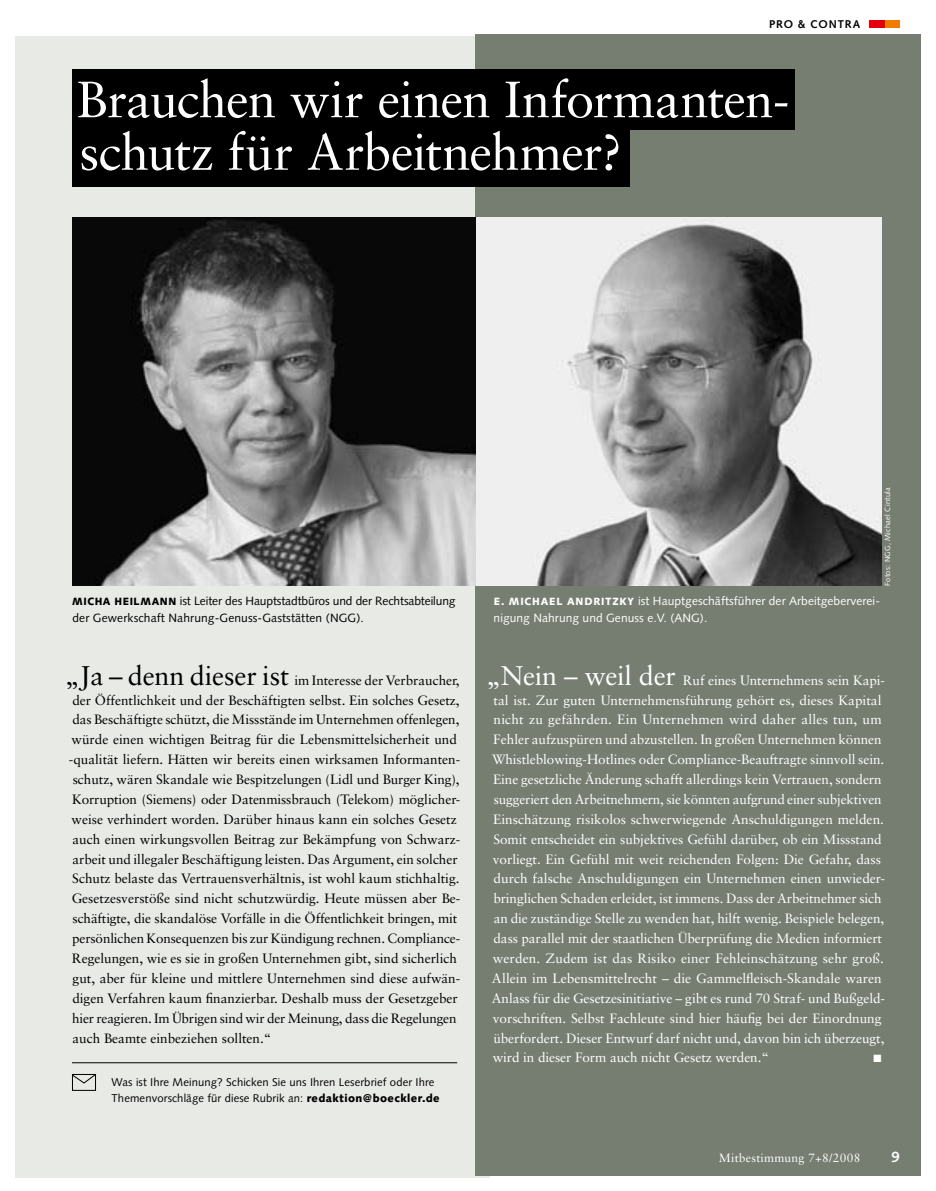
<style>
.page{position:relative;width:936px;height:1191px;background:#fff}
.page>*{position:absolute;margin:0;border:0;box-sizing:border-box;transform-origin:0 0}
.t1{font:51px/52.5px "Sabon";letter-spacing:-.015em;color:#fff}
.t2{font:700 15px "Syntax";color:#fff}
.t3{font:13.5px/19.8px "Sabon";letter-spacing:-.005em;color:#fff}
.t4{font:13.5px/19.8px "Sabon";color:#000}
.t5{font:12px/16.5px "Syntax";letter-spacing:-.01em;color:#000}
.t6{font:12px/16.5px "Syntax";letter-spacing:.005em;color:#fff}
.t7{font:12px "Sabon";letter-spacing:.02em;color:#fff}
.t8{font:11.25px/16.5px "Syntax";letter-spacing:.01em;color:#000}
.t9{font:700 11.25px "Syntax";letter-spacing:.075em;color:#000}
.t10{font:10.5px "Zapf Dingbats";color:#fff}
.t11{font:7.5px "Syntax";letter-spacing:.035em;color:#fff}
.s1{font-weight:900;font-size:10.5px}
.s2{font-size:27px}
.s3{font-weight:900}
</style>
<div class="page">
<div style="left:15px;top:36px;width:474px;height:1141px;background:#e8eae6"></div>
<div style="left:475px;top:35px;width:445px;height:1141px;background:#767e71"></div>
<img style="left:72px;top:218px;width:809px;height:367px">
<div style="left:72px;top:127px;width:558px;height:60px;background:#000"></div>
<div style="left:72px;top:69px;width:723px;height:61px;background:#000"></div>
<hr style="left:72px;top:1062px;width:385px;height:1px;background:#000">
<div style="left:72px;top:1074px;width:24px;height:16px;border:1px solid #000"></div>
<svg style="left:72px;top:1074px;width:24px;height:10px"></svg>
<div style="left:884px;top:20px;width:15px;height:8px;background:#ef7c00"></div>
<div style="left:869px;top:20px;width:15px;height:8px;background:#e3000b"></div>
<p class="t9" style="left:769px;top:17px;width:93px">PRO &amp; CONTRA</p>
<h1 class="t1" style="left:76px;top:73px;width:714px">Brauchen wir einen Informanten&shy;schutz für Arbeitnehmer?</h1>
<p class="t11" style="left:883px;top:586px;width:100px;rotate:-90deg">Fotos: NGG, Michael Cintula</p>
<p class="t5" style="left:72px;top:593px;width:385px"><span class="s1">MICHA H EILMANN</span> ist Leiter des Hauptstadtbüros und der Rechtsabteilung der Gewerkschaft Nahrung-Genuss-Gaststätten (NGG).</p>
<p class="t6" style="left:493px;top:593px;width:388px"><span class="s1">E . MICHAEL ANDRITZKY</span> ist Hauptgeschäftsführer der Arbeitgeberverei&shy;nigung Nahrung und Genuss e.V. (ANG).</p>
<p class="t4" style="left:65px;top:670px;width:397px"><span class="s2">„Ja – denn dieser ist</span> im Interesse der Verbraucher, der Öffentlichkeit und der Beschäftigten selbst. Ein solches Gesetz, das Beschäftigte schützt, die Missstände im Unternehmen offenlegen, würde einen wichtigen Beitrag für die Lebensmittelsicherheit und -qualität liefern. Hätten wir bereits einen wirksamen Informanten&shy;schutz, wären Skandale wie Bespitzelungen (Lidl und Burger King), Korruption (Siemens) oder Datenmissbrauch (Telekom) möglicher&shy;weise verhindert worden. Darüber hinaus kann ein solches Gesetz auch einen wirkungsvollen Beitrag zur Bekämpfung von Schwarz&shy;arbeit und illegaler Beschäftigung leisten. Das Argument, ein solcher Schutz belaste das Vertrauensverhältnis, ist wohl kaum stichhaltig.<br>Gesetzesverstöße sind nicht schutzwürdig. Heute müssen aber Be&shy;schäftigte, die skandalöse Vorfälle in die Öffentlichkeit bringen, mit persönlichen Konsequenzen bis zur Kündigung rechnen. Compliance-Regelungen, wie es sie in großen Unternehmen gibt, sind sicherlich gut, aber für kleine und mittlere Unternehmen sind diese aufwän&shy;digen Verfahren kaum finanzierbar. Deshalb muss der Gesetzgeber hier reagieren. Im Übrigen sind wir der Meinung, dass die Regelungen auch Beamte einbeziehen sollten.“</p>
<p class="t3" style="left:492px;top:670px;width:394px;text-indent:-6px"><span class="s2">„Nein – weil der</span> Ruf eines Unternehmens sein Kapi&shy;tal ist. Zur guten Unternehmensführung gehört es, dieses Kapital nicht zu gefährden. Ein Unternehmen wird daher alles tun, um Fehler aufzuspüren und abzustellen. In großen Unternehmen können Whistleblowing-Hotlines oder Compliance-Beauftragte sinnvoll sein.<br>Eine gesetzliche Änderung schafft allerdings kein Vertrauen, sondern suggeriert den Arbeitnehmern, sie könnten aufgrund einer subjektiven Einschätzung risikolos schwerwiegende Anschuldigungen melden.<br>Somit entscheidet ein subjektives Gefühl darüber, ob ein Missstand vorliegt. Ein Gefühl mit weit reichenden Folgen: Die Gefahr, dass durch falsche Anschuldigungen ein Unternehmen einen unwieder&shy;bringlichen Schaden erleidet, ist immens. Dass der Arbeitnehmer sich an die zuständige Stelle zu wenden hat, hilft wenig. Beispiele belegen, dass parallel mit der staatlichen Überprüfung die Medien informiert werden. Zudem ist das Risiko einer Fehleinschätzung sehr groß.<br>Allein im Lebensmittelrecht – die Gammelfleisch-Skandale waren Anlass für die Gesetzesinitiative – gibt es rund 70 Straf- und Bußgeld&shy;vorschriften. Selbst Fachleute sind hier häufig bei der Einordnung überfordert. Dieser Entwurf darf nicht und, davon bin ich überzeugt, wird in dieser Form auch nicht Gesetz werden.“</p>
<p class="t10" style="left:873px;top:1053px;width:9px">■</p>
<p class="t8" style="left:112px;top:1073px;width:329px">Was ist Ihre Meinung? Schicken Sie uns Ihren Leserbrief oder Ihre<br>Themenvorschläge für diese Rubrik an: <span class="s3">REDAKTION@BOECKLER.DE</span></p>
<p class="t7" style="left:718px;top:1150px;width:143px">Mitbestimmung 7+8/2008</p>
<p class="t2" style="left:891px;top:1148px;width:10px">9</p>
</div>
